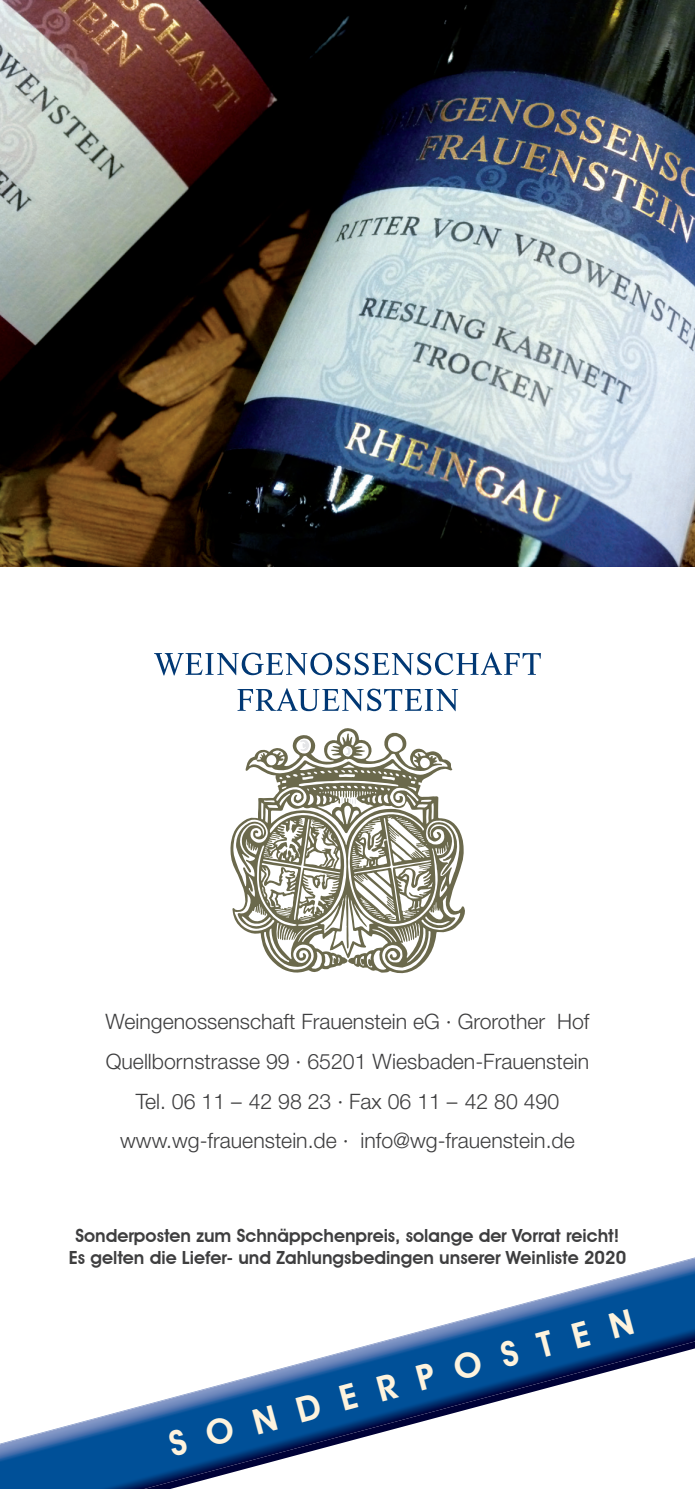
<style>
.page{position:relative;width:695px;height:1489px;background:#fff}
.page>*{position:absolute;margin:0;border:0;box-sizing:border-box;transform-origin:0 0}
.t1{font:600 35px "Avant Garde IT Cby BT";color:#fef3dd}
.t2{font:300 21.25px/39.5px "Helvetica Neue LT Std";color:#3e3e3f;text-align:center}
.t3{font:600 18px/22.5px "Avant Garde IT Cby BT";color:#3e3e3f;text-align:center}
</style>
<div class="page">
<img style="left:0;top:1258px;width:694px;height:230px">
<img style="left:0;top:0;width:694px;height:566px">
<svg style="left:230px;top:728px;width:235px;height:246px"></svg>
<svg style="left:154px;top:652px;width:387px;height:23px"></svg>
<svg style="left:237px;top:688px;width:221px;height:23px"></svg>
<p class="t2" style="left:106px;top:1001px;width:485px">Weingenossenschaft Frauenstein eG · Grorother Hof Quellbornstrasse 99 · 65201 Wiesbaden-Frauenstein Tel. 06 11 – 42 98 23 · Fax 06 11 – 42 80 490 www.wg-frauenstein.de · info@wg-frauenstein.de</p>
<p class="t3" style="left:69px;top:1223px;width:558px">Sonderposten zum Schnäppchenpreis, solange der Vorrat reicht!<br>Es gelten die Liefer- und Zahlungsbedingen unserer Weinliste 2020</p>
<h1 class="t1" style="left:164px;top:1424px;width:480px;rotate:-15deg">SONDERPOSTEN</h1>
</div>
